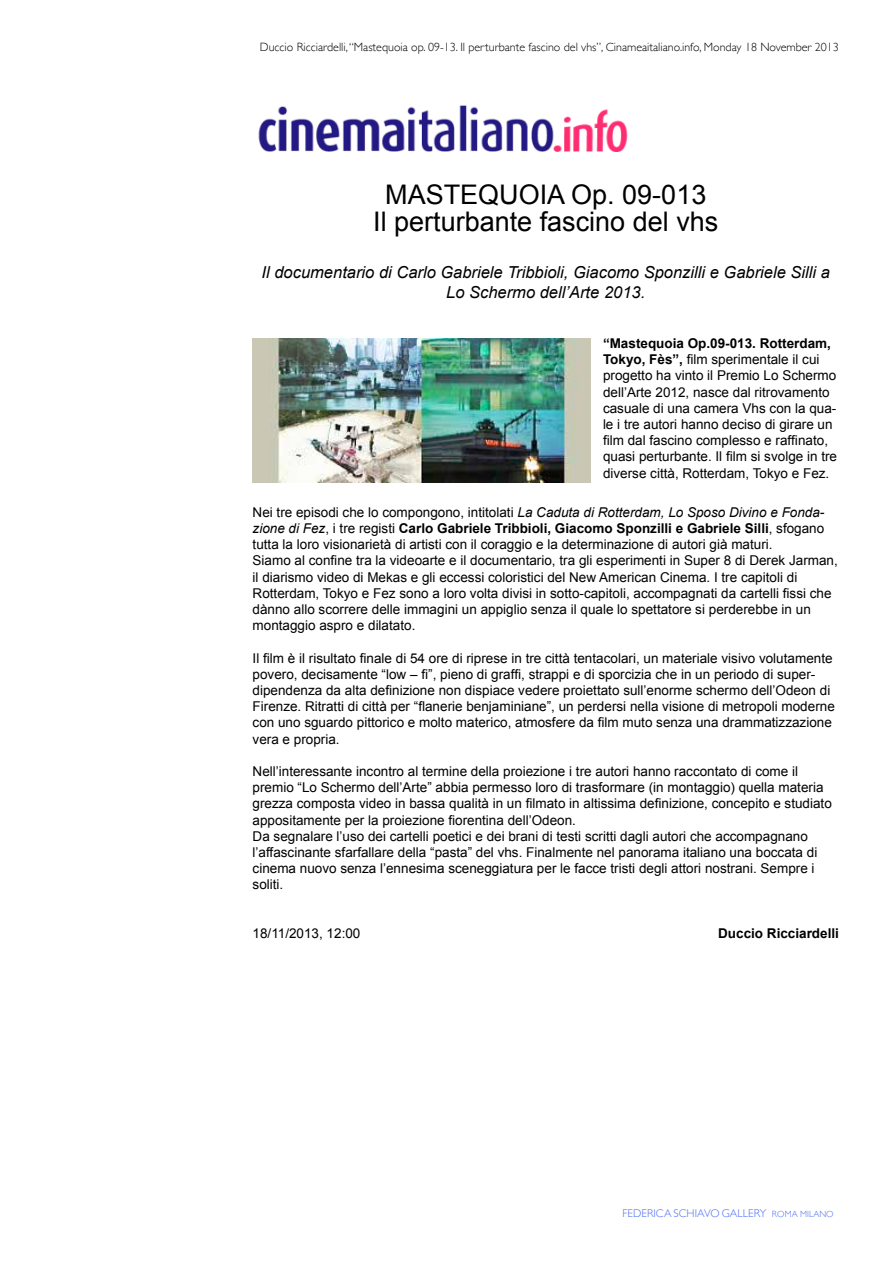
<style>
.page{position:relative;width:893px;height:1263px;background:#fff}
.page>*{position:absolute;margin:0;border:0;box-sizing:border-box;transform-origin:0 0}
.t1{font:27px/27px "Arial";color:#000;text-align:center}
.t2{font:italic 16.5px/19.8px "Arial";color:#000;text-align:center}
.t3{font:13.5px/16.2px "Arial";color:#000}
.t4{font:700 13.5px "Arial";color:#000}
.t5{font:300 12px "Gill Sans";color:#000}
.t6{font:300 11.25px "Gill Sans";letter-spacing:.005em;color:#4d6cf2}
.s1{font-weight:700}
.s2{font-style:italic}
.s3{font-size:9px}
</style>
<div class="page">
<img style="left:258px;top:105px;width:370px;height:47px">
<img style="left:253px;top:338px;width:337px;height:144px">
<p class="t5" style="left:260px;top:38px;width:581px">Duccio Ricciardelli, “Mastequoia op. 09-13. Il perturbante fascino del vhs”, Cinameaitaliano.info, Monday 18 November 2013</p>
<h1 class="t1" style="left:373px;top:182px;width:347px">MASTEQUOIA Op. 09-013<br>Il perturbante fascino del vhs</h1>
<p class="t2" style="left:262px;top:263px;width:570px">Il documentario di Carlo Gabriele Tribbioli, Giacomo Sponzilli e Gabriele Silli a<br>Lo Schermo dell’Arte 2013.</p>
<p class="t3" style="left:603px;top:335px;width:236px"><span class="s1">“Mastequoia Op.09-013. Rotterdam, Tokyo, Fès”,</span> film sperimentale il cui progetto ha vinto il Premio Lo Schermo dell’Arte 2012, nasce dal ritrovamento casuale di una camera Vhs con la qua&shy;le i tre autori hanno deciso di girare un film dal fascino complesso e raffinato, quasi perturbante. Il film si svolge in tre diverse città, Rotterdam, Tokyo e Fez.</p>
<p class="t3" style="left:253px;top:504px;width:587px">Nei tre episodi che lo compongono, intitolati <span class="s2">La Caduta di Rotterdam, Lo Sposo Divino e Fonda&shy;zione di Fez</span>, i tre registi <span class="s1">Carlo Gabriele Tribbioli, Giacomo Sponzilli e Gabriele Silli</span>, sfogano tutta la loro visionarietà di artisti con il coraggio e la determinazione di autori già maturi.<br>Siamo al confine tra la videoarte e il documentario, tra gli esperimenti in Super 8 di Derek Jarman, il diarismo video di Mekas e gli eccessi coloristici del New American Cinema. I tre capitoli di Rotterdam, Tokyo e Fez sono a loro volta divisi in sotto-capitoli, accompagnati da cartelli fissi che dànno allo scorrere delle immagini un appiglio senza il quale lo spettatore si perderebbe in un montaggio aspro e dilatato.</p>
<p class="t3" style="left:253px;top:650px;width:584px">Il film è il risultato finale di 54 ore di riprese in tre città tentacolari, un materiale visivo volutamente povero, decisamente “low – fi”, pieno di graffi, strappi e di sporcizia che in un periodo di super&shy;dipendenza da alta definizione non dispiace vedere proiettato sull’enorme schermo dell’Odeon di Firenze. Ritratti di città per “flanerie benjaminiane”, un perdersi nella visione di metropoli moderne con uno sguardo pittorico e molto materico, atmosfere da film muto senza una drammatizzazione vera e propria.</p>
<p class="t3" style="left:253px;top:763px;width:581px">Nell’interessante incontro al termine della proiezione i tre autori hanno raccontato di come il premio “Lo Schermo dell’Arte” abbia permesso loro di trasformare (in montaggio) quella materia grezza composta video in bassa qualità in un filmato in altissima definizione, concepito e studiato appositamente per la proiezione fiorentina dell’Odeon.<br>Da segnalare l’uso dei cartelli poetici e dei brani di testi scritti dagli autori che accompagnano l’affascinante sfarfallare della “pasta” del vhs. Finalmente nel panorama italiano una boccata di cinema nuovo senza l’ennesima sceneggiatura per le facce tristi degli attori nostrani. Sempre i soliti.</p>
<p class="t3" style="left:253px;top:925px;width:109px">18/11/2013, 12:00</p>
<p class="t4" style="left:718px;top:924px;width:122px">Duccio Ricciardelli</p>
<p class="t6" style="left:622px;top:1204px;width:213px">FEDERICA SCHIAVO GALLERY <span class="s3">ROMA MILANO</span></p>
</div>
